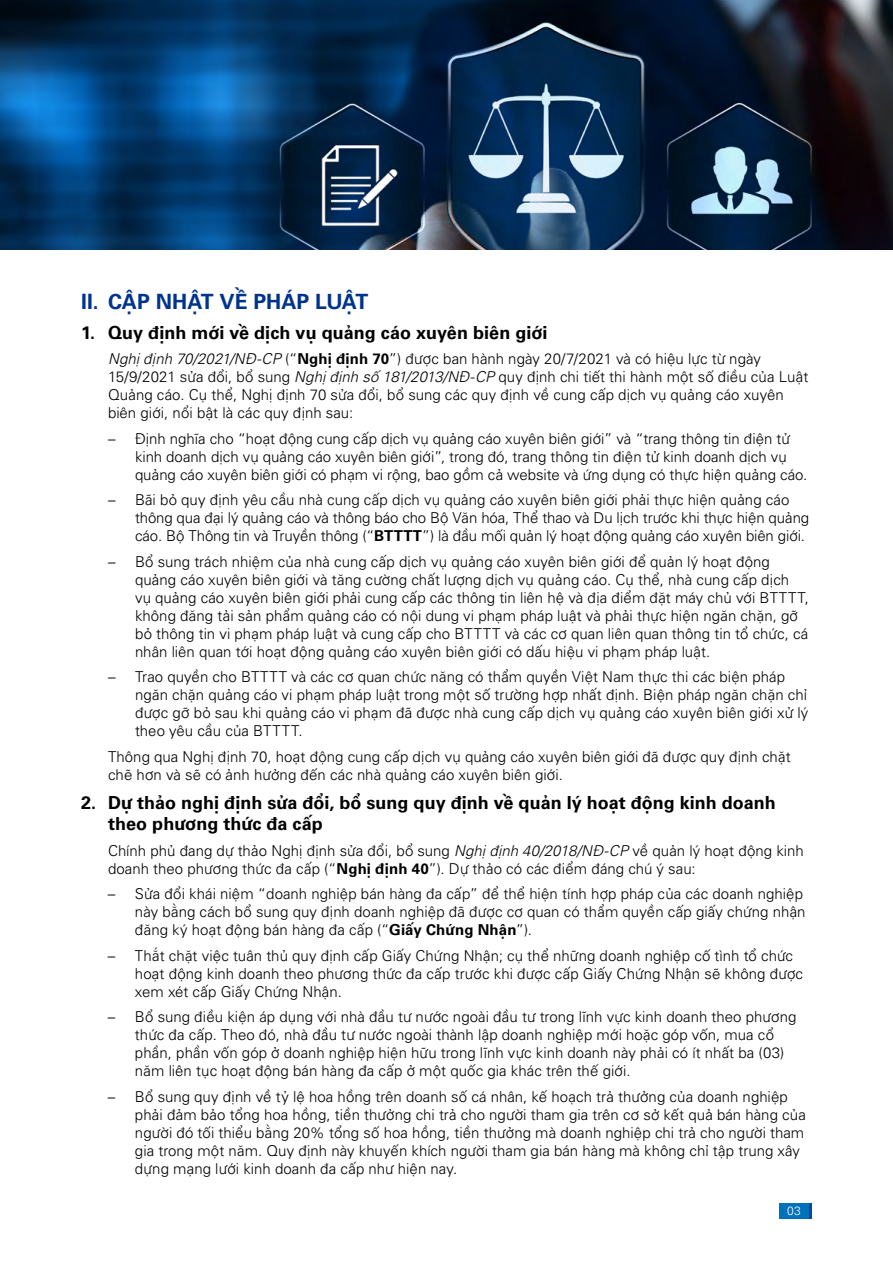
<style>
.page{position:relative;width:893px;height:1263px;background:#fff}
.page>*{position:absolute;margin:0;border:0;box-sizing:border-box;transform-origin:0 0}
.t1{font:700 21px "VNI Univers 65";color:#00338d}
.t2{font:700 18px/21.6px "VNI Univers 65";color:#000}
.t3{font:300 15px/18px "VNI Univers 45";letter-spacing:.005em;color:#000}
.t4{font:300 12px "VNI Univers 45";color:#fff}
.s1{font-style:italic}
.s2{font-family:"VNI Univers 65";font-weight:700}
.s3{font-family:"Univers 45"}
</style>
<div class="page">
<div style="left:782px;top:1203px;width:30px;height:15px;background:#004e98"></div>
<div style="left:779px;top:1203px;width:30px;height:15px;background:#0072bc"></div>
<img style="left:0;top:0;width:893px;height:249px">
<h1 class="t1" style="left:81px;top:287px;width:289px">II. CẬP NHẬT VỀ PHÁP LUẬT</h1>
<p class="t2" style="left:81px;top:320px;width:468px">1. Quy định mới về dịch vụ quảng cáo xuyên biên giới</p>
<p class="t3" style="left:108px;top:349px;width:702px"><span class="s1">Nghị định 70/2021/NĐ-CP</span> (“<span class="s2">Nghị định 70</span>”) được ban hành ngày 20/7/2021 và có hiệu lực từ ngày 15/9/2021 sửa đổi, bổ sung <span class="s1">Nghị định số 181/2013/NĐ-CP</span> quy định chi tiết thi hành một số điều của Luật Quảng cáo. Cụ thể, Nghị định 70 sửa đổi, bổ sung các quy định về cung cấp dịch vụ quảng cáo xuyên biên giới, nổi bật là các quy định sau:</p>
<p class="t3" style="left:135px;top:428px;width:674px;text-indent:-27px"><span class="s3">–</span> Định nghĩa cho “hoạt động cung cấp dịch vụ quảng cáo xuyên biên giới” và “trang thông tin điện tử kinh doanh dịch vụ quảng cáo xuyên biên giới”, trong đó, trang thông tin điện tử kinh doanh dịch vụ quảng cáo xuyên biên giới có phạm vi rộng, bao gồm cả website và ứng dụng có thực hiện quảng cáo.</p>
<p class="t3" style="left:135px;top:490px;width:676px;text-indent:-27px"><span class="s3">–</span> Bãi bỏ quy định yêu cầu nhà cung cấp dịch vụ quảng cáo xuyên biên giới phải thực hiện quảng cáo thông qua đại lý quảng cáo và thông báo cho Bộ Văn hóa, Thể thao và Du lịch trước khi thực hiện quảng cáo. Bộ Thông tin và Truyền thông (“<span class="s2">BTTTT</span>”) là đầu mối quản lý hoạt động quảng cáo xuyên biên giới.</p>
<p class="t3" style="left:135px;top:551px;width:675px;text-indent:-27px"><span class="s3">–</span> Bổ sung trách nhiệm của nhà cung cấp dịch vụ quảng cáo xuyên biên giới để quản lý hoạt động quảng cáo xuyên biên giới và tăng cường chất lượng dịch vụ quảng cáo. Cụ thể, nhà cung cấp dịch vụ quảng cáo xuyên biên giới phải cung cấp các thông tin liên hệ và địa điểm đặt máy chủ với BTTTT, không đăng tải sản phẩm quảng cáo có nội dung vi phạm pháp luật và phải thực hiện ngăn chặn, gỡ bỏ thông tin vi phạm pháp luật và cung cấp cho BTTTT và các cơ quan liên quan thông tin tổ chức, cá nhân liên quan tới hoạt động quảng cáo xuyên biên giới có dấu hiệu vi phạm pháp luật.</p>
<p class="t3" style="left:135px;top:667px;width:675px;text-indent:-27px"><span class="s3">–</span> Trao quyền cho BTTTT và các cơ quan chức năng có thẩm quyền Việt Nam thực thi các biện pháp ngăn chặn quảng cáo vi phạm pháp luật trong một số trường hợp nhất định. Biện pháp ngăn chặn chỉ được gỡ bỏ sau khi quảng cáo vi phạm đã được nhà cung cấp dịch vụ quảng cáo xuyên biên giới xử lý theo yêu cầu của BTTTT.</p>
<p class="t3" style="left:108px;top:746px;width:684px">Thông qua Nghị định 70, hoạt động cung cấp dịch vụ quảng cáo xuyên biên giới đã được quy định chặt chẽ hơn và sẽ có ảnh hưởng đến các nhà quảng cáo xuyên biên giới.</p>
<p class="t2" style="left:108px;top:790px;width:669px;text-indent:-27px">2. Dự thảo nghị định sửa đổi, bổ sung quy định về quản lý hoạt động kinh doanh theo phương thức đa cấp</p>
<p class="t3" style="left:108px;top:841px;width:697px">Chính phủ đang dự thảo Nghị định sửa đổi, bổ sung <span class="s1">Nghị định 40/2018/NĐ-CP</span> về quản lý hoạt động kinh doanh theo phương thức đa cấp (“<span class="s2">Nghị định 40</span>”). Dự thảo có các điểm đáng chú ý sau:</p>
<p class="t3" style="left:135px;top:884px;width:672px;text-indent:-27px"><span class="s3">–</span> Sửa đổi khái niệm “doanh nghiệp bán hàng đa cấp” để thể hiện tính hợp pháp của các doanh nghiệp này bằng cách bổ sung quy định doanh nghiệp đã được cơ quan có thẩm quyền cấp giấy chứng nhận đăng ký hoạt động bán hàng đa cấp (“<span class="s2">Giấy Chứng Nhận</span>”).</p>
<p class="t3" style="left:135px;top:946px;width:670px;text-indent:-27px"><span class="s3">–</span> Thắt chặt việc tuân thủ quy định cấp Giấy Chứng Nhận; cụ thể những doanh nghiệp cố tình tổ chức hoạt động kinh doanh theo phương thức đa cấp trước khi được cấp Giấy Chứng Nhận sẽ không được xem xét cấp Giấy Chứng Nhận.</p>
<p class="t3" style="left:135px;top:1007px;width:663px;text-indent:-27px"><span class="s3">–</span> Bổ sung điều kiện áp dụng với nhà đầu tư nước ngoài đầu tư trong lĩnh vực kinh doanh theo phương thức đa cấp. Theo đó, nhà đầu tư nước ngoài thành lập doanh nghiệp mới hoặc góp vốn, mua cổ phần, phần vốn góp ở doanh nghiệp hiện hữu trong lĩnh vực kinh doanh này phải có ít nhất ba (03) năm liên tục hoạt động bán hàng đa cấp ở một quốc gia khác trên thế giới.</p>
<p class="t3" style="left:135px;top:1087px;width:672px;text-indent:-27px"><span class="s3">–</span> Bổ sung quy định về tỷ lệ hoa hồng trên doanh số cá nhân, kế hoạch trả thưởng của doanh nghiệp phải đảm bảo tổng hoa hồng, tiền thưởng chi trả cho người tham gia trên cơ sở kết quả bán hàng của người đó tối thiểu bằng 20% tổng số hoa hồng, tiền thưởng mà doanh nghiệp chi trả cho người tham gia trong một năm. Quy định này khuyến khích người tham gia bán hàng mà không chỉ tập trung xây dựng mạng lưới kinh doanh đa cấp như hiện nay.</p>
<p class="t4" style="left:787px;top:1202px;width:15px">03</p>
</div>
